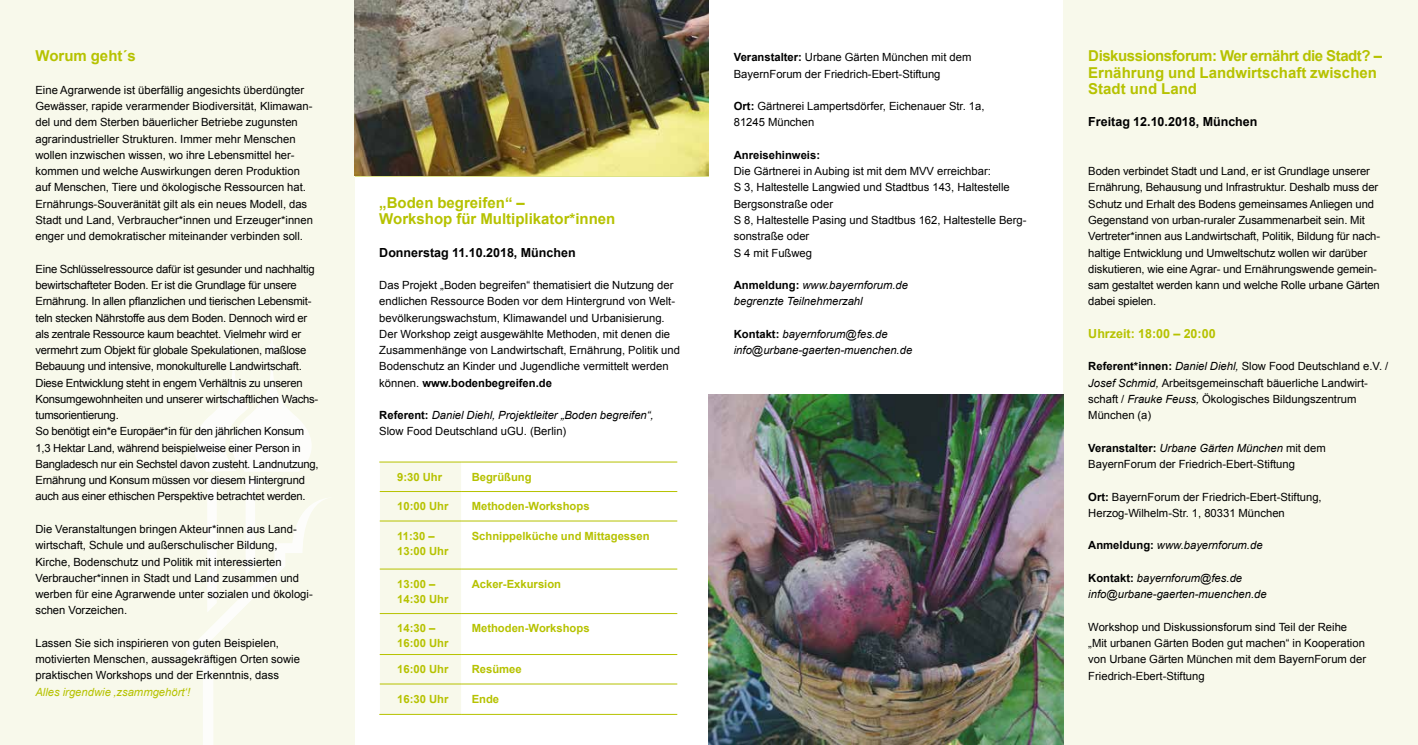
<style>
.page{position:relative;width:1418px;height:745px;background:#fff}
.page>*{position:absolute;margin:0;border:0;box-sizing:border-box;transform-origin:0 0}
.t1{font:700 15px/16.2px "Arial";color:#b6c200}
.t2{font:700 12.5px "Arial";color:#000}
.t3{font:700 12.5px "Arial";color:#b6c200}
.t4{font:11.25px/16.2px "Arial";color:#000}
.t5{font:11.25px/16.2px "Arial";letter-spacing:-.02em;color:#000}
.t6{font:italic 11.25px/16.2px "Arial";color:#000}
.t7{font:700 11.25px/15px "Arial";color:#b6c200}
.t8{font:italic 11.25px "Arial";color:#b6c200}
.t9{font:700 11.25px "Arial";color:#000}
.s1{font-weight:700}
.s2{font-weight:700;font-style:normal}
.s3{font-style:normal}
.s4{font-style:italic}
</style>
<div class="page">
<div style="left:1063px;top:0;width:354px;height:744px;background:#f8f9eb"></div>
<hr style="left:354px;top:175px;width:355px;height:1px;background:#b6c200">
<div style="left:0;top:0;width:354px;height:744px;background:#f8f9eb"></div>
<div style="left:379px;top:462px;width:82px;height:251px;background:#f8f9eb"></div>
<hr style="left:379px;top:683px;width:1px;height:30px;background:#fff">
<hr style="left:379px;top:461px;width:82px;height:1px;background:#b6c200">
<hr style="left:461px;top:461px;width:216px;height:1px;background:#b6c200">
<hr style="left:380px;top:491px;width:81px;height:1px;background:#b6c200">
<hr style="left:461px;top:491px;width:216px;height:1px;background:#b6c200">
<hr style="left:380px;top:520px;width:81px;height:1px;background:#b6c200">
<hr style="left:380px;top:568px;width:81px;height:1px;background:#b6c200">
<hr style="left:380px;top:613px;width:81px;height:1px;background:#b6c200">
<hr style="left:380px;top:654px;width:81px;height:1px;background:#b6c200">
<hr style="left:461px;top:520px;width:216px;height:1px;background:#b6c200">
<hr style="left:461px;top:568px;width:216px;height:1px;background:#b6c200">
<hr style="left:461px;top:613px;width:216px;height:1px;background:#b6c200">
<hr style="left:461px;top:654px;width:216px;height:1px;background:#b6c200">
<hr style="left:380px;top:683px;width:81px;height:1px;background:#b6c200">
<hr style="left:379px;top:713px;width:82px;height:1px;background:#b6c200">
<hr style="left:461px;top:683px;width:216px;height:1px;background:#b6c200">
<hr style="left:461px;top:713px;width:216px;height:1px;background:#b6c200">
<svg style="left:186px;top:333px;width:140px;height:411px"></svg>
<img style="left:354px;top:0;width:355px;height:175px">
<img style="left:709px;top:394px;width:354px;height:350px">
<h1 class="t1" style="left:35px;top:48px;width:102px">Worum geht´s</h1>
<p class="t4" style="left:35px;top:82px;width:279px">Eine Agrarwende ist überfällig angesichts überdüngter Gewässer, rapide verarmender Biodiversität, Klimawan&shy;del und dem Sterben bäuerlicher Betriebe zugunsten agrarindustrieller Strukturen. Immer mehr Menschen wollen inzwischen wissen, wo ihre Lebensmittel her&shy;kommen und welche Auswirkungen deren Produktion auf Menschen, Tiere und ökologische Ressourcen hat.<br>Ernährungs-Souveränität gilt als ein neues Modell, das Stadt und Land, Verbraucher*innen und Erzeuger*innen enger und demokratischer miteinander verbinden soll.</p>
<p class="t5" style="left:35px;top:261px;width:285px">Eine Schlüsselressource dafür ist gesunder und nachhaltig bewirtschafteter Boden. Er ist die Grundlage für unsere Ernährung. In allen pflanzlichen und tierischen Lebensmit&shy;teln stecken Nährstoffe aus dem Boden. Dennoch wird er als zentrale Ressource kaum beachtet. Vielmehr wird er vermehrt zum Objekt für globale Spekulationen, maßlose Bebauung und intensive, monokulturelle Landwirtschaft.<br>Diese Entwicklung steht in engem Verhältnis zu unseren Konsumgewohnheiten und unserer wirtschaftlichen Wachs&shy;tumsorientierung.<br>So benötigt ein*e Europäer*in für den jährlichen Konsum 1,3 Hektar Land, während beispielweise einer Person in Bangladesch nur ein Sechstel davon zusteht. Landnutzung, Ernährung und Konsum müssen vor diesem Hintergrund auch aus einer ethischen Perspektive betrachtet werden.</p>
<p class="t4" style="left:35px;top:520px;width:279px">Die Veranstaltungen bringen Akteur*innen aus Land&shy;wirtschaft, Schule und außerschulischer Bildung, Kirche, Bodenschutz und Politik mit interessierten Verbraucher*innen in Stadt und Land zusammen und werben für eine Agrarwende unter sozialen und ökologi&shy;schen Vorzeichen.</p>
<p class="t4" style="left:35px;top:634px;width:266px">Lassen Sie sich inspirieren von guten Beispielen, motivierten Menschen, aussagekräftigen Orten sowie praktischen Workshops und der Erkenntnis, dass</p>
<p class="t8" style="left:35px;top:684px;width:156px">Alles irgendwie ‚zsammgehört‘!</p>
<h1 class="t1" style="left:379px;top:195px;width:237px">„Boden begreifen“ –<br>Workshop für Multiplikator*innen</h1>
<p class="t2" style="left:379px;top:244px;width:198px">Donnerstag 11.10.2018, München</p>
<p class="t4" style="left:379px;top:277px;width:302px">Das Projekt „Boden begreifen“ thematisiert die Nutzung der endlichen Ressource Boden vor dem Hintergrund von Welt&shy;bevölkerungswachstum, Klimawandel und Urbanisierung.<br>Der Workshop zeigt ausgewählte Methoden, mit denen die Zusammenhänge von Landwirtschaft, Ernährung, Politik und Bodenschutz an Kinder und Jugendliche vermittelt werden können. <span class="s1">www.bodenbegreifen.de</span></p>
<p class="t6" style="left:379px;top:407px;width:276px"><span class="s2">Referent:</span> Daniel Diehl, Projektleiter „Boden begreifen“,<br><span class="s3">Slow Food Deutschland uGU. (Berlin)</span></p>
<p class="t7" style="left:397px;top:469px;width:46px">9:30 Uhr</p>
<p class="t7" style="left:471px;top:469px;width:61px">Begrüßung</p>
<p class="t7" style="left:397px;top:499px;width:53px">10:00 Uhr</p>
<p class="t7" style="left:471px;top:499px;width:119px">Methoden-Workshops</p>
<p class="t7" style="left:397px;top:528px;width:53px">11:30 –<br>13:00 Uhr</p>
<p class="t7" style="left:471px;top:528px;width:179px">Schnippelküche und Mittagessen</p>
<p class="t7" style="left:397px;top:576px;width:53px">13:00 –<br>14:30 Uhr</p>
<p class="t7" style="left:471px;top:576px;width:91px">Acker-Exkursion</p>
<p class="t7" style="left:397px;top:621px;width:53px">14:30 –<br>16:00 Uhr</p>
<p class="t7" style="left:471px;top:621px;width:119px">Methoden-Workshops</p>
<p class="t7" style="left:397px;top:661px;width:53px">16:00 Uhr</p>
<p class="t7" style="left:471px;top:661px;width:52px">Resümee</p>
<p class="t7" style="left:397px;top:691px;width:53px">16:30 Uhr</p>
<p class="t7" style="left:471px;top:691px;width:29px">Ende</p>
<p class="t4" style="left:733px;top:49px;width:239px"><span class="s1">Veranstalter:</span> Urbane Gärten München mit dem<br>BayernForum der Friedrich-Ebert-Stiftung</p>
<p class="t4" style="left:733px;top:98px;width:252px"><span class="s1">Ort:</span> Gärtnerei Lampertsdörfer, Eichenauer Str. 1a,<br>81245 München</p>
<p class="t9" style="left:733px;top:147px;width:88px">Anreisehinweis:</p>
<p class="t4" style="left:733px;top:163px;width:294px">Die Gärtnerei in Aubing ist mit dem MVV erreichbar:<br>S 3, Haltestelle Langwied und Stadtbus 143, Haltestelle Bergsonstraße oder<br>S 8, Haltestelle Pasing und Stadtbus 162, Haltestelle Berg&shy;sonstraße oder<br>S 4 mit Fußweg</p>
<p class="t6" style="left:733px;top:277px;width:176px"><span class="s2">Anmeldung:</span> www.bayernforum.de begrenzte Teilnehmerzahl</p>
<p class="t6" style="left:733px;top:326px;width:180px"><span class="s2">Kontakt:</span> bayernforum@fes.de info@urbane-gaerten-muenchen.de</p>
<h1 class="t1" style="left:1088px;top:48px;width:295px">Diskussionsforum: Wer ernährt die Stadt? –<br>Ernährung und Landwirtschaft zwischen<br>Stadt und Land</h1>
<p class="t2" style="left:1088px;top:114px;width:171px">Freitag 12.10.2018, München</p>
<p class="t4" style="left:1088px;top:163px;width:293px">Boden verbindet Stadt und Land, er ist Grundlage unserer Ernährung, Behausung und Infrastruktur. Deshalb muss der Schutz und Erhalt des Bodens gemeinsames Anliegen und Gegenstand von urban-ruraler Zusammenarbeit sein. Mit Vertreter*innen aus Landwirtschaft, Politik, Bildung für nach&shy;haltige Entwicklung und Umweltschutz wollen wir darüber diskutieren, wie eine Agrar- und Ernährungswende gemein&shy;sam gestaltet werden kann und welche Rolle urbane Gärten dabei spielen.</p>
<p class="t3" style="left:1088px;top:325px;width:129px">Uhrzeit: 18:00 – 20:00</p>
<p class="t4" style="left:1088px;top:358px;width:301px"><span class="s1">Referent*innen:</span> <span class="s4">Daniel Diehl,</span> Slow Food Deutschland e.V. / <span class="s4">Josef Schmid,</span> Arbeitsgemeinschaft bäuerliche Landwirt&shy;schaft / <span class="s4">Frauke Feuss,</span> Ökologisches Bildungszentrum München (a)</p>
<p class="t4" style="left:1088px;top:439px;width:239px"><span class="s1">Veranstalter:</span> <span class="s4">Urbane Gärten München</span> mit dem<br>BayernForum der Friedrich-Ebert-Stiftung</p>
<p class="t4" style="left:1088px;top:488px;width:235px"><span class="s1">Ort:</span> BayernForum der Friedrich-Ebert-Stiftung,<br>Herzog-Wilhelm-Str. 1, 80331 München</p>
<p class="t6" style="left:1088px;top:537px;width:176px"><span class="s2">Anmeldung:</span> www.bayernforum.de</p>
<p class="t6" style="left:1088px;top:569px;width:180px"><span class="s2">Kontakt:</span> bayernforum@fes.de info@urbane-gaerten-muenchen.de</p>
<p class="t4" style="left:1088px;top:618px;width:279px">Workshop und Diskussionsforum sind Teil der Reihe „Mit urbanen Gärten Boden gut machen“ in Kooperation von Urbane Gärten München mit dem BayernForum der Friedrich-Ebert-Stiftung</p>
</div>
